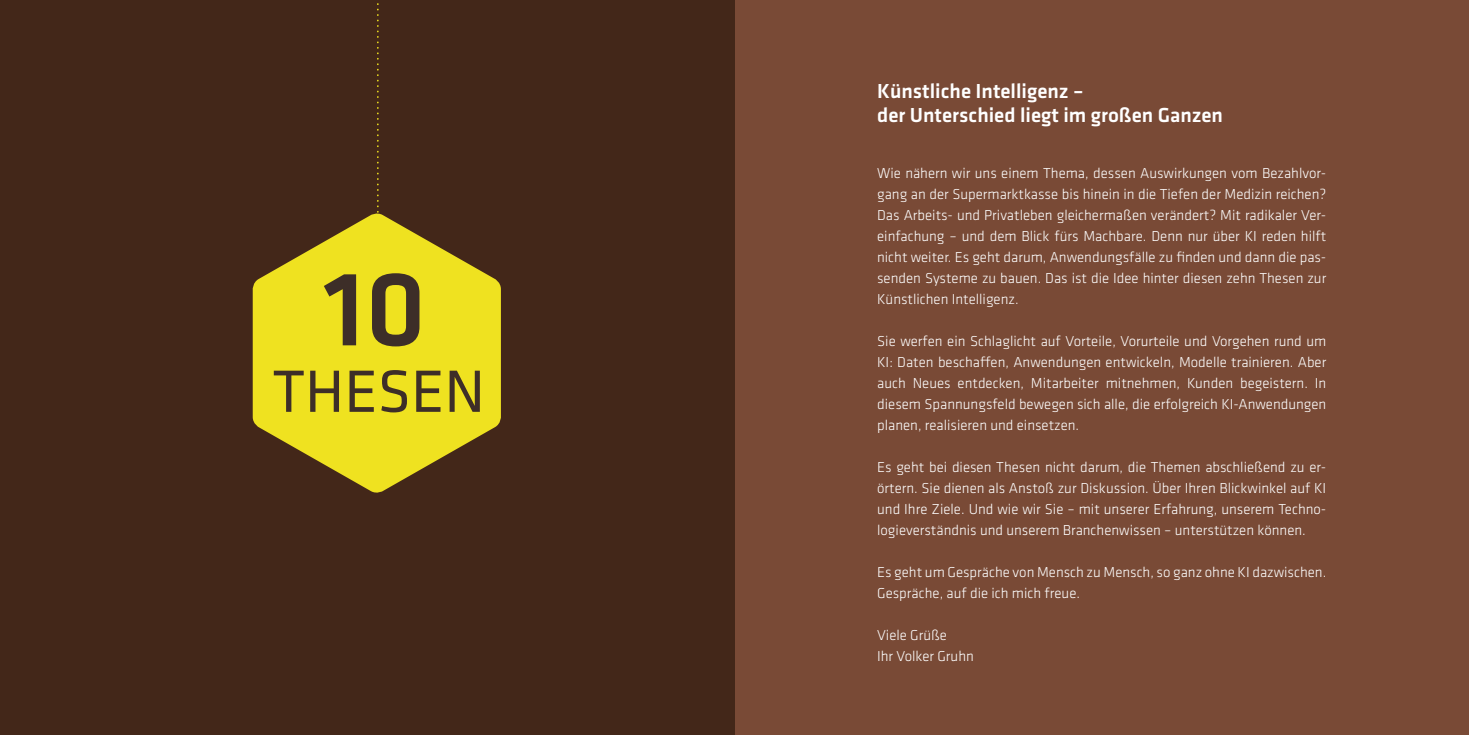
<style>
.page{position:relative;width:1469px;height:735px;background:#fff}
.page>*{position:absolute;margin:0;border:0;box-sizing:border-box;transform-origin:0 0}
.t1{font:500 109.73px "Klavika";color:#3d2e28}
.t2{font:61.77px "Klavika";color:#3d2e28}
.t3{font:500 21px/24.5px "Klavika";color:#fff}
.t4{font:300 14.88px/21px "Klavika";color:#fff;text-align:justify}
</style>
<div class="page">
<div style="left:0;top:0;width:1468px;height:734px;background:#794a36"></div>
<div style="left:0;top:0;width:734px;height:734px;background:#432719"></div>
<svg style="left:377px;top:3px;width:2px;height:205px"></svg>
<svg style="left:253px;top:211px;width:248px;height:282px;fill:#efe220"></svg>
<h1 class="t1" style="left:323px;top:249px;width:105px">10</h1>
<h2 class="t2" style="left:272px;top:357px;width:214px">THESEN</h2>
<h3 class="t3" style="left:877px;top:79px;width:347px">Künstliche Intelligenz –<br>der Unterschied liegt im großen Ganzen</h3>
<p class="t4" style="left:877px;top:162px;width:450px">Wie nähern wir uns einem Thema, dessen Auswirkungen vom Bezahlvor&shy;gang an der Supermarktkasse bis hinein in die Tiefen der Medizin reichen?<br>Das Arbeits- und Privatleben gleichermaßen verändert? Mit radikaler Ver&shy;einfachung – und dem Blick fürs Machbare. Denn nur über KI reden hilft nicht weiter. Es geht darum, Anwendungsfälle zu finden und dann die pas&shy;senden Systeme zu bauen. Das ist die Idee hinter diesen zehn Thesen zur Künstlichen Intelligenz.</p>
<p class="t4" style="left:877px;top:330px;width:450px">Sie werfen ein Schlaglicht auf Vorteile, Vorurteile und Vorgehen rund um KI: Daten beschaffen, Anwendungen entwickeln, Modelle trainieren. Aber auch Neues entdecken, Mitarbeiter mitnehmen, Kunden begeistern. In diesem Spannungsfeld bewegen sich alle, die erfolgreich KI-Anwendungen planen, realisieren und einsetzen.</p>
<p class="t4" style="left:877px;top:456px;width:450px">Es geht bei diesen Thesen nicht darum, die Themen abschließend zu er&shy;örtern. Sie dienen als Anstoß zur Diskussion. Über Ihren Blickwinkel auf KI und Ihre Ziele. Und wie wir Sie – mit unserer Erfahrung, unserem Techno&shy;logieverständnis und unserem Branchenwissen – unterstützen können.</p>
<p class="t4" style="left:877px;top:561px;width:450px">Es geht um Gespräche von Mensch zu Mensch, so ganz ohne KI dazwischen.<br>Gespräche, auf die ich mich freue.</p>
<p class="t4" style="left:877px;top:624px;width:98px">Viele Grüße<br>Ihr Volker Gruhn</p>
</div>
